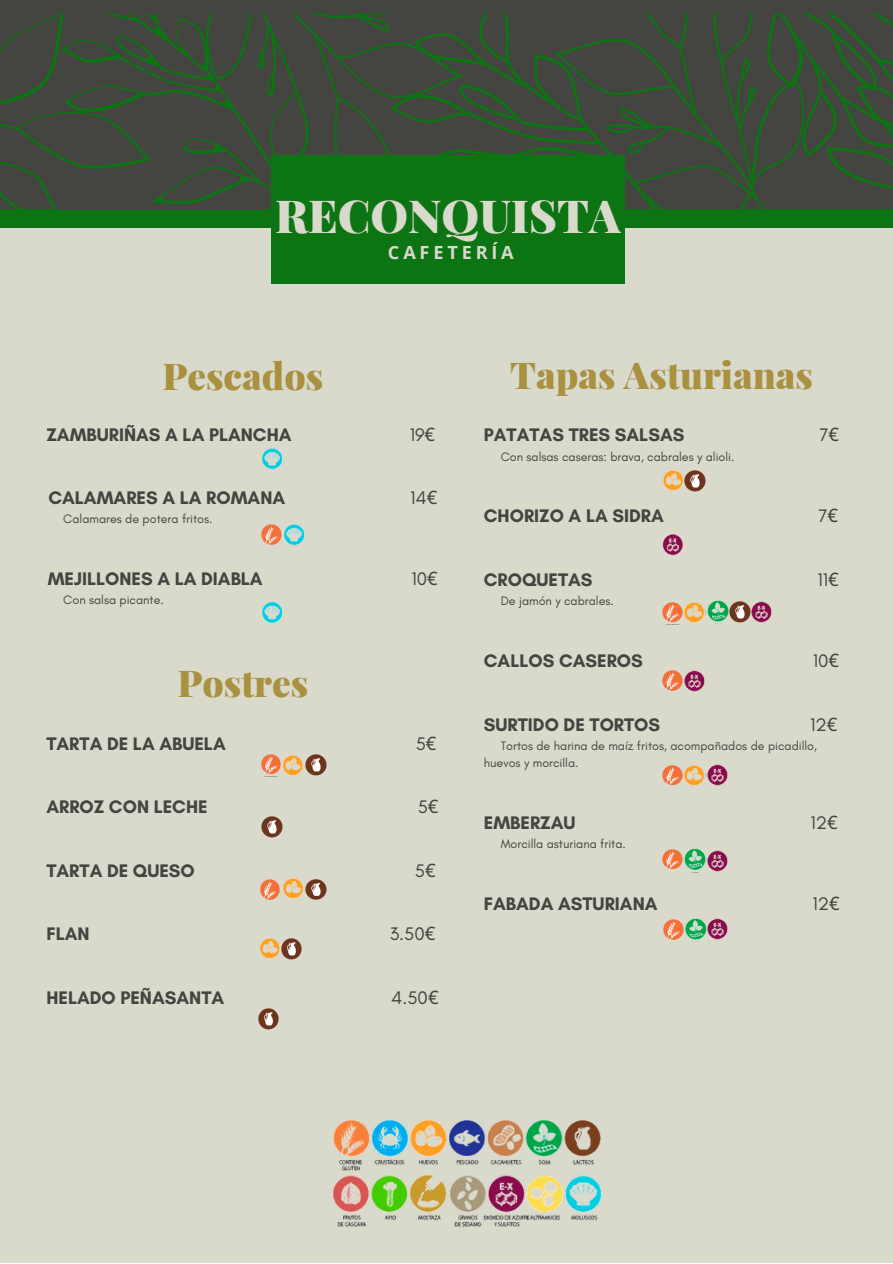
<style>
.page{position:relative;width:893px;height:1264px;background:#fff}
.page>*{position:absolute;margin:0;border:0;box-sizing:border-box;transform-origin:0 0}
.t1{font:900 45.6px "Playfair Display";color:#d9d9cc}
.t2{font:900 37.05px "Playfair Display";color:#a9913f}
.t3{font:700 18.45px "Glacial Indifference";color:#444440}
.t4{font:18.45px "Glacial Indifference";color:#444440}
.t5{font:700 18.15px "Open Sans";letter-spacing:.21em;color:#d9d9cc}
.t6{font:12.45px/17.4px "Glacial Indifference";color:#444440}
.s1{font-family:"Noto Sans"}
</style>
<div class="page">
<div style="left:0;top:0;width:892px;height:1262px;background:#d9d9cc"></div>
<div style="left:0;top:0;width:892px;height:228px;background:#444440"></div>
<svg style="left:0;top:13px;width:892px;height:215px"></svg>
<svg style="left:309px;top:13px;width:83px;height:19px"></svg>
<div style="left:271px;top:155px;width:353px;height:128px;background:#0c7413"></div>
<img style="left:332px;top:1120px;width:270px;height:107px">
<img style="left:260px;top:448px;width:23px;height:22px">
<img style="left:261px;top:524px;width:21px;height:21px">
<img style="left:282px;top:524px;width:23px;height:22px">
<img style="left:262px;top:601px;width:21px;height:22px">
<img style="left:663px;top:470px;width:20px;height:21px">
<img style="left:684px;top:470px;width:22px;height:21px">
<img style="left:662px;top:534px;width:21px;height:21px">
<img style="left:662px;top:600px;width:110px;height:24px">
<img style="left:662px;top:670px;width:43px;height:22px">
<img style="left:662px;top:764px;width:66px;height:22px">
<img style="left:662px;top:848px;width:44px;height:22px">
<img style="left:706px;top:850px;width:22px;height:21px">
<img style="left:663px;top:918px;width:65px;height:22px">
<img style="left:261px;top:754px;width:66px;height:22px">
<img style="left:261px;top:816px;width:22px;height:21px">
<img style="left:260px;top:878px;width:67px;height:22px">
<img style="left:259px;top:938px;width:21px;height:21px">
<img style="left:281px;top:938px;width:21px;height:21px">
<img style="left:258px;top:1008px;width:21px;height:21px">
<h1 class="t1" style="left:275px;top:183px;width:347px">RECONQUISTA</h1>
<p class="t5" style="left:388px;top:239px;width:127px">CAFETERÍA</p>
<h2 class="t2" style="left:162px;top:350px;width:162px">Pescados</h2>
<p class="t3" style="left:46px;top:423px;width:247px">ZAMBURIÑAS A LA PLANCHA</p>
<p class="t4" style="left:409px;top:423px;width:27px">19<span class="s1">€</span></p>
<p class="t3" style="left:48px;top:487px;width:238px">CALAMARES A LA ROMANA</p>
<p class="t4" style="left:410px;top:487px;width:29px">14<span class="s1">€</span></p>
<p class="t6" style="left:63px;top:510px;width:151px">Calamares de potera fritos.</p>
<p class="t3" style="left:48px;top:568px;width:216px">MEJILLONES A LA DIABLA</p>
<p class="t4" style="left:411px;top:568px;width:28px">10<span class="s1">€</span></p>
<p class="t6" style="left:63px;top:591px;width:102px">Con salsa picante.</p>
<h2 class="t2" style="left:177px;top:656px;width:132px">Postres</h2>
<p class="t3" style="left:46px;top:732px;width:181px">TARTA DE LA ABUELA</p>
<p class="t4" style="left:416px;top:732px;width:22px">5<span class="s1">€</span></p>
<p class="t3" style="left:46px;top:795px;width:163px">ARROZ CON LECHE</p>
<p class="t4" style="left:417px;top:795px;width:22px">5<span class="s1">€</span></p>
<p class="t3" style="left:46px;top:859px;width:150px">TARTA DE QUESO</p>
<p class="t4" style="left:415px;top:859px;width:22px">5<span class="s1">€</span></p>
<p class="t3" style="left:46px;top:922px;width:45px">FLAN</p>
<p class="t4" style="left:389px;top:922px;width:47px">3.50<span class="s1">€</span></p>
<p class="t3" style="left:46px;top:986px;width:179px">HELADO PEÑASANTA</p>
<p class="t4" style="left:391px;top:986px;width:49px">4.50<span class="s1">€</span></p>
<h2 class="t2" style="left:510px;top:348px;width:304px">Tapas Asturianas</h2>
<p class="t3" style="left:484px;top:424px;width:202px">PATATAS TRES SALSAS</p>
<p class="t4" style="left:819px;top:424px;width:21px">7<span class="s1">€</span></p>
<p class="t6" style="left:500px;top:447px;width:235px">Con salsas caseras: brava, cabrales y alioli.</p>
<p class="t3" style="left:484px;top:505px;width:181px">CHORIZO A LA SIDRA</p>
<p class="t4" style="left:818px;top:505px;width:21px">7<span class="s1">€</span></p>
<p class="t3" style="left:484px;top:568px;width:110px">CROQUETAS</p>
<p class="t4" style="left:817px;top:568px;width:23px">11<span class="s1">€</span></p>
<p class="t6" style="left:500px;top:592px;width:115px">De jamón y cabrales.</p>
<p class="t3" style="left:484px;top:649px;width:160px">CALLOS CASEROS</p>
<p class="t4" style="left:812px;top:649px;width:28px">10<span class="s1">€</span></p>
<p class="t3" style="left:484px;top:713px;width:178px">SURTIDO DE TORTOS</p>
<p class="t4" style="left:810px;top:713px;width:29px">12<span class="s1">€</span></p>
<p class="t6" style="left:484px;top:736px;width:334px;text-indent:17px">Tortos de harina de maíz fritos, acompañados de picadillo, huevos y morcilla.</p>
<p class="t3" style="left:484px;top:811px;width:93px">EMBERZAU</p>
<p class="t4" style="left:810px;top:811px;width:29px">12<span class="s1">€</span></p>
<p class="t6" style="left:500px;top:835px;width:127px">Morcilla asturiana frita.</p>
<p class="t3" style="left:484px;top:892px;width:175px">FABADA ASTURIANA</p>
<p class="t4" style="left:812px;top:892px;width:29px">12<span class="s1">€</span></p>
</div>
